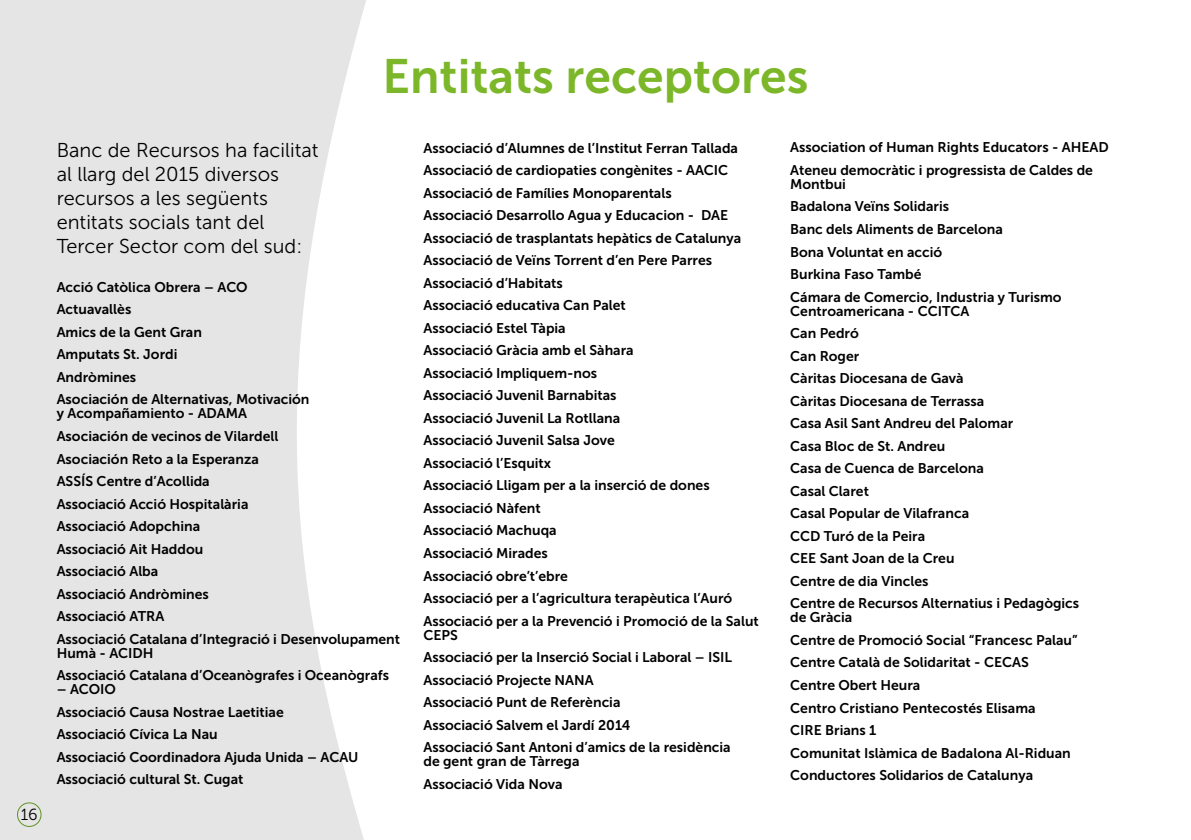
<style>
.page{position:relative;width:1191px;height:840px;background:#fff}
.page>*{position:absolute;margin:0;border:0;box-sizing:border-box;transform-origin:0 0}
.t1{font:48px "Museo Sans 700";color:#7cb729}
.t2{font:20px/24px "Museo Sans 300";color:#000}
.t3{font:16px "Museo Sans 300";color:#000}
.t4{font:14px/22.4px "Museo Sans 700";color:#000}
</style>
<div class="page">
<svg style="left:0;top:0;width:366px;height:839px;background:#e8e8e8"></svg>
<div style="left:17px;top:801px;width:25px;height:25px;border:1px solid #5f9322;border-radius:50%"></div>
<p class="t3" style="left:21px;top:804px;width:18px">16</p>
<h1 class="t1" style="left:382px;top:49px;width:427px">Entitats receptores</h1>
<h2 class="t2" style="left:57px;top:138px;width:263px">Banc de Recursos ha facilitat al llarg del 2015 diversos recursos a les següents entitats socials tant del<br>Tercer Sector com del sud:</h2>
<p class="t4" style="left:57px;top:275px;width:254px">Acció Catòlica Obrera – ACO<br>Actuavallès<br>Amics de la Gent Gran<br>Amputats St. Jordi<br>Andròmines<br>Asociación de Alternativas, Motivación</p>
<p class="t4" style="left:57px;top:402px;width:345px">y Acompañamiento - ADAMA<br>Asociación de vecinos de Vilardell<br>Asociación Reto a la Esperanza<br>ASSÍS Centre d’Acollida<br>Associació Acció Hospitalària<br>Associació Adopchina<br>Associació Ait Haddou<br>Associació Alba<br>Associació Andròmines<br>Associació ATRA<br>Associació Catalana d’Integració i Desenvolupament</p>
<p class="t4" style="left:57px;top:641px;width:334px">Humà - ACIDH<br>Associació Catalana d’Oceanògrafes i Oceanògrafs</p>
<p class="t4" style="left:57px;top:677px;width:303px">– ACOIO<br>Associació Causa Nostrae Laetitiae<br>Associació Cívica La Nau<br>Associació Coordinadora Ajuda Unida – ACAU<br>Associació cultural St. Cugat</p>
<p class="t4" style="left:423px;top:136px;width:337px">Associació d’Alumnes de l’Institut Ferran Tallada Associació de cardiopaties congènites - AACIC Associació de Famílies Monoparentals<br>Associació Desarrollo Agua y Educacion - DAE Associació de trasplantats hepàtics de Catalunya Associació de Veïns Torrent d’en Pere Parres Associació d’Habitats<br>Associació educativa Can Palet<br>Associació Estel Tàpia<br>Associació Gràcia amb el Sàhara<br>Associació Impliquem-nos<br>Associació Juvenil Barnabitas<br>Associació Juvenil La Rotllana<br>Associació Juvenil Salsa Jove<br>Associació l’Esquitx<br>Associació Lligam per a la inserció de dones Associació Nàfent<br>Associació Machuqa<br>Associació Mirades<br>Associació obre’t’ebre<br>Associació per a l’agricultura terapèutica l’Auró Associació per a la Prevenció i Promoció de la Salut</p>
<p class="t4" style="left:423px;top:623px;width:310px">CEPS<br>Associació per la Inserció Social i Laboral – ISIL<br>Associació Projecte NANA<br>Associació Punt de Referència<br>Associació Salvem el Jardí 2014<br>Associació Sant Antoni d’amics de la residència</p>
<p class="t4" style="left:423px;top:749px;width:158px">de gent gran de Tàrrega<br>Associació Vida Nova</p>
<p class="t4" style="left:790px;top:136px;width:320px">Association of Human Rights Educators - AHEAD<br>Ateneu democràtic i progressista de Caldes de</p>
<p class="t4" style="left:790px;top:173px;width:273px">Montbui<br>Badalona Veïns Solidaris<br>Banc dels Aliments de Barcelona<br>Bona Voluntat en acció<br>Burkina Faso També<br>Cámara de Comercio, Industria y Turismo</p>
<p class="t4" style="left:790px;top:299px;width:290px">Centroamericana - CCITCA<br>Can Pedró<br>Can Roger<br>Càritas Diocesana de Gavà<br>Càritas Diocesana de Terrassa<br>Casa Asil Sant Andreu del Palomar<br>Casa Bloc de St. Andreu<br>Casa de Cuenca de Barcelona<br>Casal Claret<br>Casal Popular de Vilafranca<br>CCD Turó de la Peira<br>CEE Sant Joan de la Creu<br>Centre de dia Vincles<br>Centre de Recursos Alternatius i Pedagògics</p>
<p class="t4" style="left:790px;top:606px;width:289px">de Gràcia<br>Centre de Promoció Social “Francesc Palau”<br>Centre Català de Solidaritat - CECAS<br>Centre Obert Heura<br>Centro Cristiano Pentecostés Elisama<br>CIRE Brians 1<br>Comunitat Islàmica de Badalona Al-Riduan<br>Conductores Solidarios de Catalunya</p>
</div>
